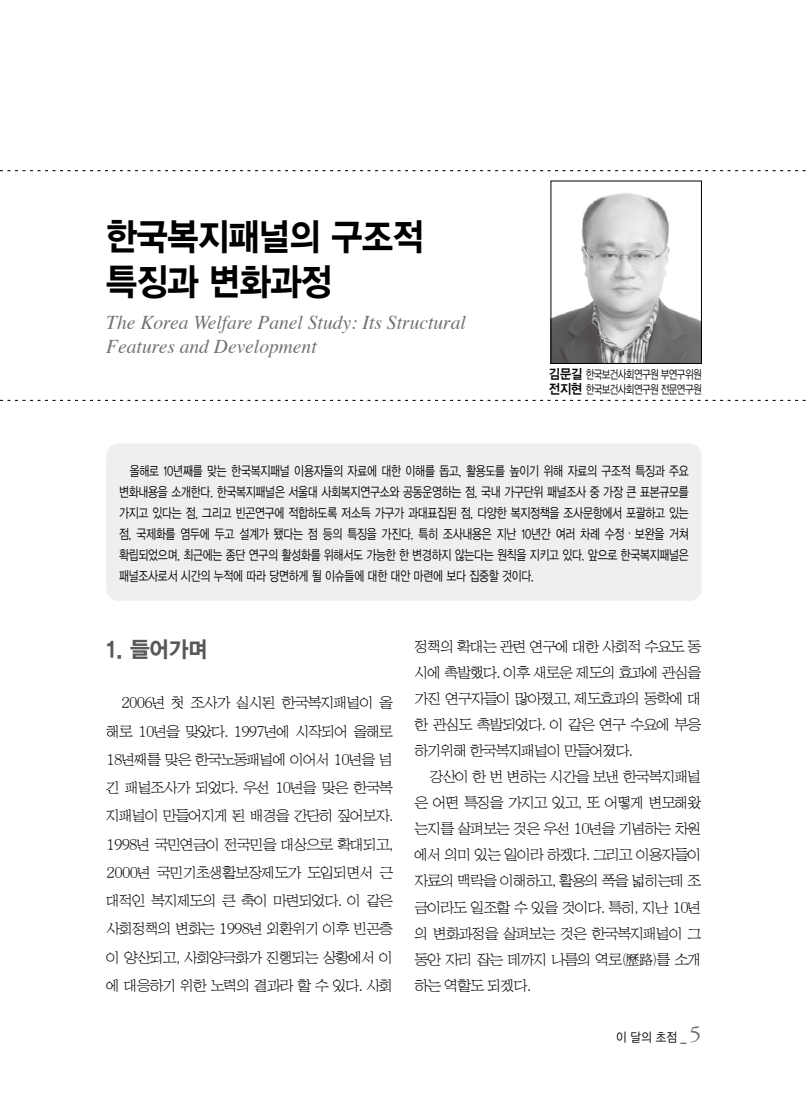
<style>
.page{position:relative;width:808px;height:1106px;background:#fff}
.page>*{position:absolute;margin:0;border:0;box-sizing:border-box;transform-origin:0 0}
.t1{font:37.5px/45px "YDVYGO15";letter-spacing:-.015em;color:#000;scale:.9 1}
.t2{font:22.5px "YDVYGO15";color:#595757;scale:.95 1}
.t3{font:italic 19.5px/23.4px "Times";color:#727172}
.t4{font:15px/26.1px "HY Sin Mun Myeong Jo Pro";letter-spacing:-.08em;color:#000;text-align:justify}
.t5{font:13.5px/21px "YDVYGO12";letter-spacing:-.02em;color:#000;text-align:justify;scale:.8 1}
.t6{font:12.75px "YDVYGO12";color:#000;scale:.9 1}
.t7{font:12px/15px "YDVYGO12";letter-spacing:-.06em;color:#000;scale:.78 1}
.s1{font-family:"YDVYGO14";font-size:13.5px}
.s2{font-family:"HY Sin Mun Myeong Jo Pro"}
.s3{font-family:"Adobe Garamond Pro";font-size:22.5px;color:#727172}
</style>
<div class="page">
<div style="left:106px;top:443px;width:596px;height:158px;background:#eeefef;border-radius:13px"></div>
<svg style="left:0;top:400px;width:806px;height:1px"></svg>
<svg style="left:0;top:170px;width:806px;height:1px"></svg>
<img style="left:553px;top:193px;width:147px;height:169px">
<div style="left:551px;top:181px;width:151px;height:183px;border:1px solid #000"></div>
<h1 class="t1" style="left:106px;top:215px;width:354px">한국복지패널의 구조적 특징과 변화과정</h1>
<h3 class="t3" style="left:106px;top:310px;width:361px">The Korea Welfare Panel Study: Its Structural<br>Features and Development</h3>
<p class="t7" style="left:549px;top:367px;width:197px"><span class="s1">김문길</span> 한국보건사회연구원 부연구위원 <span class="s1">전지현</span> 한국보건사회연구원 전문연구원</p>
<p class="t5" style="left:119px;top:460px;width:714px;text-indent:11px">올해로 10년째를 맞는 한국복지패널 이용자들의 자료에 대한 이해를 돕고, 활용도를 높이기 위해 자료의 구조적 특징과 주요 변화내용을 소개한다. 한국복지패널은 서울대 사회복지연구소와 공동운영하는 점, 국내 가구단위 패널조사 중 가장 큰 표본규모를 가지고 있다는 점, 그리고 빈곤연구에 적합하도록 저소득 가구가 과대표집된 점, 다양한 복지정책을 조사문항에서 포괄하고 있는 점, 국제화를 염두에 두고 설계가 됐다는 점 등의 특징을 가진다. 특히 조사내용은 지난 10년간 여러 차례 수정<span class="s2">·</span>보완을 거쳐 확립되었으며, 최근에는 종단 연구의 활성화를 위해서도 가능한 한 변경하지 않는다는 원칙을 지키고 있다. 앞으로 한국복지패널은 패널조사로서 시간의 누적에 따라 당면하게 될 이슈들에 대한 대안 마련에 보다 집중할 것이다.</p>
<h2 class="t2" style="left:106px;top:636px;width:108px">1. 들어가며</h2>
<p class="t4" style="left:106px;top:689px;width:289px;line-height:28.2px;text-indent:15px">2006년 첫 조사가 실시된 한국복지패널이 올 해로 10년을 맞았다. 1997년에 시작되어 올해로 18년째를 맞은 한국노동패널에 이어서 10년을 넘 긴 패널조사가 되었다. 우선 10년을 맞은 한국복 지패널이 만들어지게 된 배경을 간단히 짚어보자.<br>1998년 국민연금이 전국민을 대상으로 확대되고, 2000년 국민기초생활보장제도가 도입되면서 근 대적인 복지제도의 큰 축이 마련되었다. 이 같은 사회정책의 변화는 1998년 외환위기 이후 빈곤층 이 양산되고, 사회양극화가 진행되는 상황에서 이 에 대응하기 위한 노력의 결과라 할 수 있다. 사회</p>
<p class="t4" style="left:415px;top:633px;width:289px">정책의 확대는 관련 연구에 대한 사회적 수요도 동 시에 촉발했다. 이후 새로운 제도의 효과에 관심을 가진 연구자들이 많아졌고, 제도효과의 동학에 대 한 관심도 촉발되었다. 이 같은 연구 수요에 부응 하기위해 한국복지패널이 만들어졌다.</p>
<p class="t4" style="left:415px;top:764px;width:289px;text-indent:15px">강산이 한 번 변하는 시간을 보낸 한국복지패널 은 어떤 특징을 가지고 있고, 또 어떻게 변모해왔 는지를 살펴보는 것은 우선 10년을 기념하는 차원 에서 의미 있는 일이라 하겠다. 그리고 이용자들이 자료의 맥락을 이해하고, 활용의 폭을 넓히는데 조 금이라도 일조할 수 있을 것이다. 특히, 지난 10년 의 변화과정을 살펴보는 것은 한국복지패널이 그 동안 자리 잡는 데까지 나름의 역로(歷路)를 소개 하는 역할도 되겠다.</p>
<p class="t6" style="left:616px;top:1030px;width:97px">이 달의 초점 _ <span class="s3">5</span></p>
</div>
